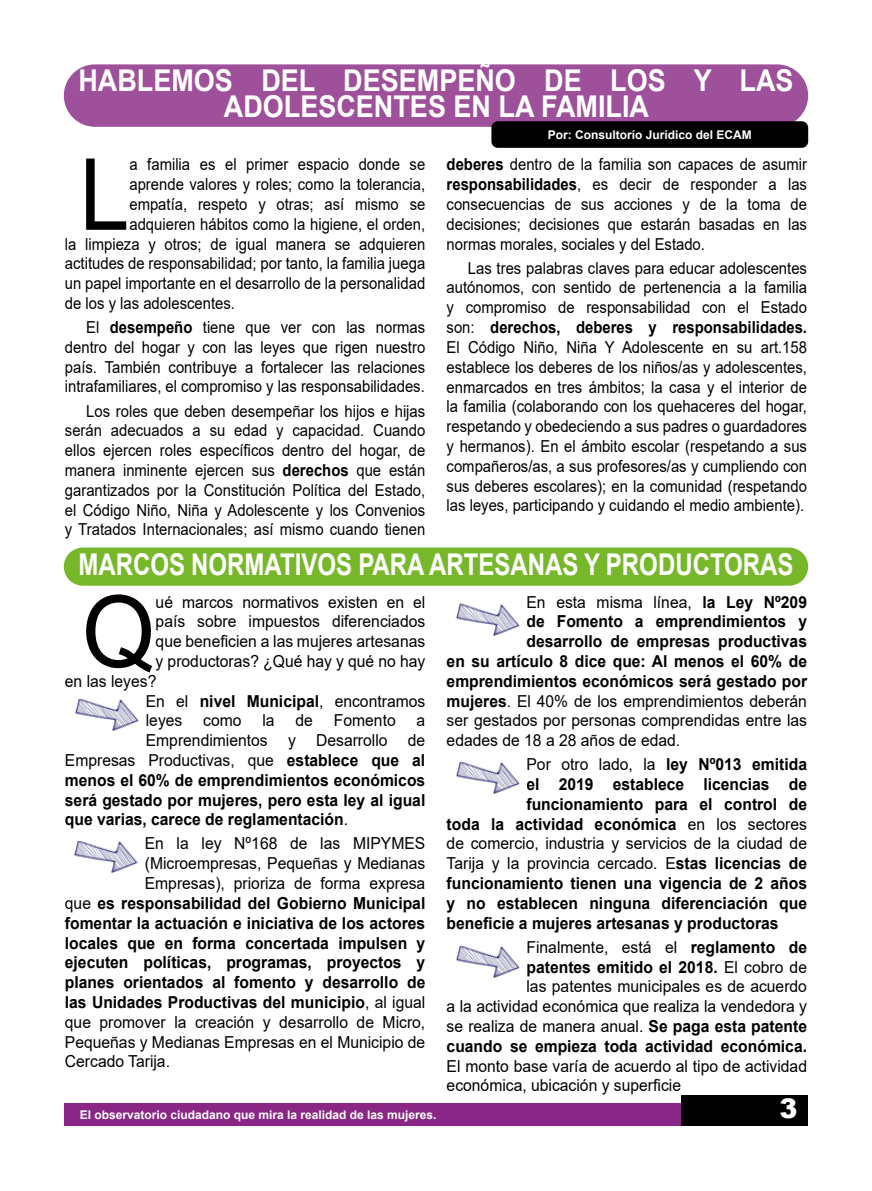
<style>
.page{position:relative;width:872px;height:1191px;background:#fff}
.page>*{position:absolute;margin:0;border:0;box-sizing:border-box;transform-origin:0 0}
.t1{font:99.45px "Arial";color:#000;scale:.9 1}
.t2{font:99.45px "Arial";color:#000;scale:.95 1}
.t3{font:700 30px/25.8px "Arial";color:#fff;text-align:center;scale:.9 1}
.t4{font:700 30px "Arial";color:#fff;scale:.8 1}
.t5{font:900 27px "Arial";color:#fff}
.t6{font:16.5px/19.8px "Arial";color:#000;text-align:justify;scale:.9 1}
.t7{font:16.5px/19.8px "Arial";color:#000;text-align:right;scale:.95 1}
.t8{font:700 16.5px "Arial";color:#000;scale:.95 1}
.t9{font:700 12px "Arial";color:#fff}
.s1{font-weight:700}
.s2{font-weight:400}
</style>
<div class="page">
<div style="left:64px;top:1103px;width:616px;height:22px;background:#8a2685"></div>
<div style="left:681px;top:1095px;width:127px;height:30px;background:#000"></div>
<div style="left:64px;top:64px;width:744px;height:63px;background:#9e519a;border-radius:31px"></div>
<div style="left:491px;top:121px;width:317px;height:27px;background:#000;border-radius:6px"></div>
<div style="left:64px;top:547px;width:744px;height:38px;background:#76b82a;border-radius:19px"></div>
<img style="left:74px;top:699px;width:65px;height:32px">
<img style="left:73px;top:841px;width:65px;height:32px">
<img style="left:455px;top:604px;width:65px;height:32px">
<img style="left:455px;top:762px;width:65px;height:32px">
<img style="left:455px;top:946px;width:65px;height:32px">
<h2 class="t3" style="left:78px;top:68px;width:796px">HABLEMOS DEL DESEMPEÑO DE LOS Y LAS<br>ADOLESCENTES EN LA FAMILIA</h2>
<h1 class="t1" style="left:80px;top:126px;width:57px">L</h1>
<p class="t6" style="left:129px;top:154px;width:330px">a familia es el primer espacio donde se</p>
<p class="t6" style="left:129px;top:174px;width:330px">aprende valores y roles; como la tolerancia,</p>
<p class="t6" style="left:129px;top:194px;width:330px">empatía, respeto y otras; así mismo se</p>
<p class="t6" style="left:129px;top:214px;width:330px">adquieren hábitos como la higiene, el orden,</p>
<p class="t6" style="left:65px;top:234px;width:402px">la limpieza y otros; de igual manera se adquieren</p>
<p class="t6" style="left:65px;top:253px;width:402px">actitudes de responsabilidad; por tanto, la familia juega</p>
<p class="t6" style="left:65px;top:273px;width:402px">un papel importante en el desarrollo de la personalidad</p>
<p class="t6" style="left:65px;top:293px;width:190px">de los y las adolescentes.</p>
<p class="t6" style="left:65px;top:317px;width:402px;text-indent:21px">El <span class="s1">desempeño</span> tiene que ver con las normas dentro del hogar y con las leyes que rigen nuestro país. También contribuye a fortalecer las relaciones intrafamiliares, el compromiso y las responsabilidades.</p>
<p class="t6" style="left:65px;top:401px;width:402px;text-indent:21px">Los roles que deben desempeñar los hijos e hijas serán adecuados a su edad y capacidad. Cuando ellos ejercen roles específicos dentro del hogar, de manera inminente ejercen sus <span class="s1">derechos</span> que están garantizados por la Constitución Política del Estado, el Código Niño, Niña y Adolescente y los Convenios y Tratados Internacionales; así mismo cuando tienen</p>
<p class="t9" style="left:547px;top:126px;width:206px">Por: Consultorío Jurídico del ECAM</p>
<p class="t6" style="left:446px;top:155px;width:402px"><span class="s1">deberes</span> dentro de la familia son capaces de asumir <span class="s1">responsabilidades</span>, es decir de responder a las consecuencias de sus acciones y de la toma de decisiones; decisiones que estarán basadas en las normas morales, sociales y del Estado.</p>
<p class="t6" style="left:446px;top:258px;width:402px;text-indent:21px">Las tres palabras claves para educar adolescentes autónomos, con sentido de pertenencia a la familia y compromiso de responsabilidad con el Estado son: <span class="s1">derechos, deberes y responsabilidades.<br></span>El Código Niño, Niña Y Adolescente en su art.158 establece los deberes de los niños/as y adolescentes, enmarcados en tres ámbitos; la casa y el interior de la familia (colaborando con los quehaceres del hogar, respetando y obedeciendo a sus padres o guardadores y hermanos). En el ámbito escolar (respetando a sus compañeros/as, a sus profesores/as y cumpliendo con sus deberes escolares); en la comunidad (respetando las leyes, participando y cuidando el medio ambiente).</p>
<h2 class="t4" style="left:78px;top:544px;width:895px">MARCOS NORMATIVOS PARA ARTESANAS Y PRODUCTORAS</h2>
<h1 class="t2" style="left:82px;top:563px;width:79px">Q</h1>
<p class="t7" style="left:156px;top:591px;width:285px">ué marcos normativos existen en el</p>
<p class="t7" style="left:156px;top:611px;width:285px">país sobre impuestos diferenciados</p>
<p class="t7" style="left:156px;top:631px;width:285px">que beneficien a las mujeres artesanas</p>
<p class="t7" style="left:156px;top:651px;width:285px">y productoras? ¿Qué hay y qué no hay</p>
<p class="t7" style="left:65px;top:671px;width:98px">en las leyes?</p>
<p class="t7" style="left:146px;top:690px;width:296px">En el <span class="s1">nivel Municipal</span>, encontramos</p>
<p class="t7" style="left:146px;top:710px;width:40px">leyes</p>
<p class="t7" style="left:203px;top:710px;width:42px">como</p>
<p class="t7" style="left:262px;top:710px;width:14px">la</p>
<p class="t7" style="left:295px;top:710px;width:20px">de</p>
<p class="t7" style="left:334px;top:710px;width:67px">Fomento</p>
<p class="t7" style="left:416px;top:710px;width:11px">a</p>
<p class="t7" style="left:146px;top:730px;width:296px">Emprendimientos y Desarrollo de</p>
<p class="t7" style="left:65px;top:750px;width:381px">Empresas Productivas, que <span class="s1">establece que al</span></p>
<p class="t8" style="left:65px;top:768px;width:381px">menos el 60% de emprendimientos económicos</p>
<p class="t8" style="left:65px;top:788px;width:381px">será gestado por mujeres, pero esta ley al igual</p>
<p class="t8" style="left:65px;top:808px;width:300px">que varias, carece de reglamentación<span class="s2">.</span></p>
<p class="t7" style="left:145px;top:833px;width:297px">En la ley Nº168 de las MIPYMES</p>
<p class="t7" style="left:145px;top:853px;width:297px">(Microempresas, Pequeñas y Medianas</p>
<p class="t7" style="left:145px;top:873px;width:297px">Empresas), prioriza de forma expresa</p>
<p class="t8" style="left:65px;top:891px;width:381px"><span class="s2">que</span> es responsabilidad del Gobierno Municipal</p>
<p class="t8" style="left:65px;top:911px;width:381px">fomentar la actuación e iniciativa de los actores</p>
<p class="t8" style="left:65px;top:931px;width:381px">locales que en forma concertada impulsen y</p>
<p class="t8" style="left:65px;top:951px;width:381px">ejecuten políticas, programas, proyectos y</p>
<p class="t8" style="left:65px;top:970px;width:381px">planes orientados al fomento y desarrollo de</p>
<p class="t8" style="left:65px;top:990px;width:381px">las Unidades Productivas del municipio<span class="s2">, al igual</span></p>
<p class="t7" style="left:65px;top:1012px;width:381px">que promover la creación y desarrollo de Micro,</p>
<p class="t7" style="left:65px;top:1031px;width:381px">Pequeñas y Medianas Empresas en el Municipio de</p>
<p class="t7" style="left:65px;top:1051px;width:112px">Cercado Tarija.</p>
<p class="t9" style="left:80px;top:1106px;width:358px">El observatorio ciudadano que mira la realidad de las mujeres.</p>
<p class="t7" style="left:526px;top:591px;width:297px">En esta misma línea, <span class="s1">la Ley Nº209</span></p>
<p class="t8" style="left:526px;top:610px;width:297px">de Fomento a emprendimientos y</p>
<p class="t8" style="left:526px;top:629px;width:297px">desarrollo de empresas productivas</p>
<p class="t8" style="left:446px;top:649px;width:381px">en su artículo 8 dice que: Al menos el 60% de</p>
<p class="t8" style="left:446px;top:669px;width:381px">emprendimientos económicos será gestado por</p>
<p class="t7" style="left:446px;top:690px;width:381px"><span class="s1">mujeres</span>. El 40% de los emprendimientos deberán</p>
<p class="t7" style="left:446px;top:710px;width:381px">ser gestados por personas comprendidas entre las</p>
<p class="t7" style="left:446px;top:730px;width:247px">edades de 18 a 28 años de edad.</p>
<p class="t8" style="left:526px;top:753px;width:297px"><span class="s2">Por otro lado, la</span> ley Nº013 emitida</p>
<p class="t8" style="left:526px;top:772px;width:297px">el 2019 establece licencias de</p>
<p class="t8" style="left:526px;top:792px;width:297px">funcionamiento para el control de</p>
<p class="t8" style="left:446px;top:812px;width:381px">toda la actividad económica <span class="s2">en los sectores</span></p>
<p class="t7" style="left:446px;top:833px;width:381px">de comercio, industria y servicios de la ciudad de</p>
<p class="t7" style="left:446px;top:853px;width:381px">Tarija y la provincia cercado. E<span class="s1">stas licencias de</span></p>
<p class="t8" style="left:446px;top:871px;width:381px">funcionamiento tienen una vigencia de 2 años</p>
<p class="t8" style="left:446px;top:891px;width:381px">y no establecen ninguna diferenciación que</p>
<p class="t8" style="left:446px;top:911px;width:351px">beneficie a mujeres artesanas y productoras</p>
<p class="t7" style="left:446px;top:937px;width:381px">Finalmente, está el <span class="s1">reglamento de<br>patentes emitido el 2018.</span> El cobro de<br>las patentes municipales es de acuerdo<br>a la actividad económica que realiza la vendedora y se realiza de manera anual. <span class="s1">Se paga esta patente cuando se empieza toda actividad económica.</span></p>
<p class="t7" style="left:446px;top:1055px;width:381px;text-align:left">El monto base varía de acuerdo al tipo de actividad económica, ubicación y superficie</p>
<h3 class="t5" style="left:779px;top:1088px;width:20px">3</h3>
</div>
